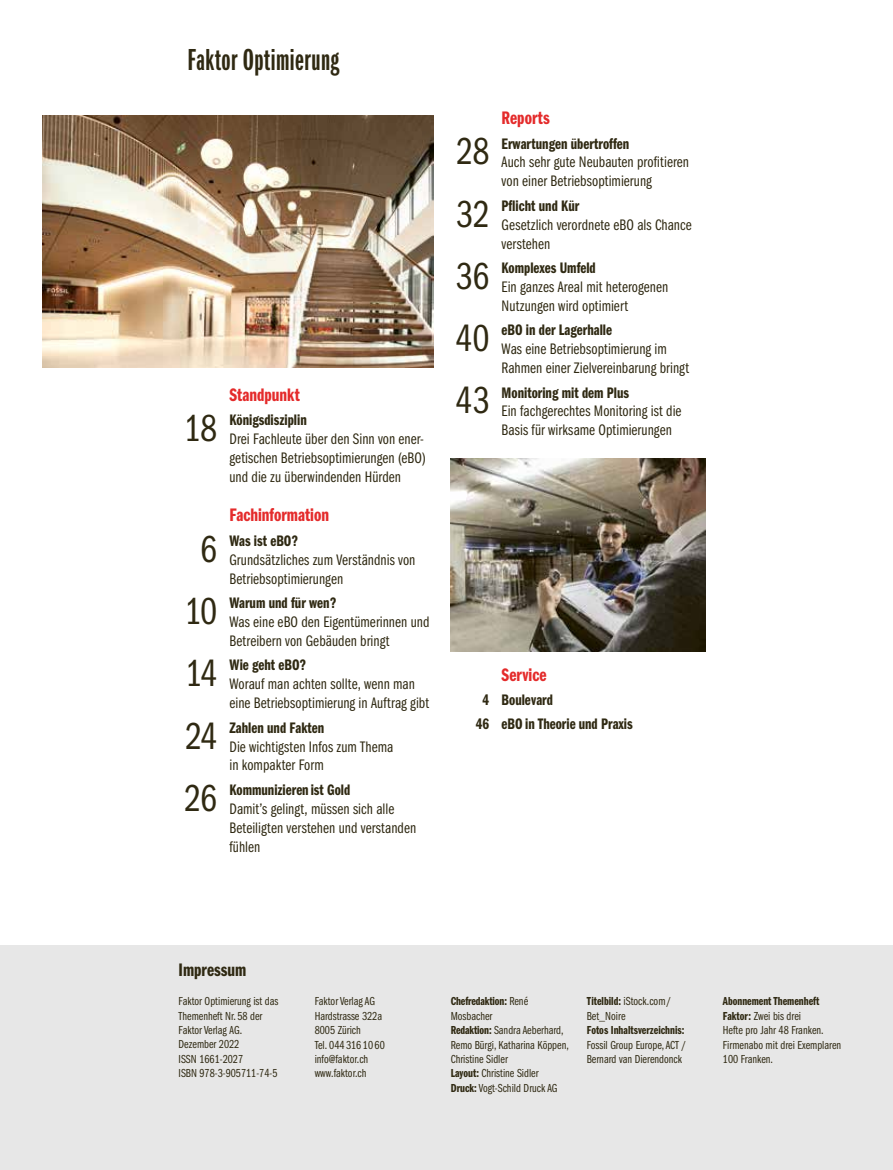
<style>
.page{position:relative;width:893px;height:1170px;background:#fff}
.page>*{position:absolute;margin:0;border:0;box-sizing:border-box;transform-origin:0 0}
.t1{font:38.85px "Franklin Gothic LT Pro Bk Cm";letter-spacing:-.005em;color:#2f2912}
.t2{font:31.5px "Franklin Gothic LT Pro Dm X Cm";letter-spacing:.015em;color:#2f2912}
.t3{font:18.75px "Franklin Gothic LT Pro Dm Cm";color:#e42b2b}
.t4{font:18.75px "Franklin Gothic LT Pro Dm Cm";color:#2f2912}
.t5{font:15.75px/18.9px "Franklin Gothic LT Pro Bk Cm";letter-spacing:.005em;color:#2f2912}
.t6{font:15.75px/23.2px "Franklin Gothic LT Pro Dm Cm";color:#2f2912;text-align:center}
.t7{font:12px/14.4px "Franklin Gothic LT Pro Bk Cm";color:#2f2912}
.t8{font:12px "Franklin Gothic LT Pro Dm Cm";color:#2f2912}
.s1{font-family:"Franklin Gothic LT Pro Bk Cm"}
.s2{font-family:"Franklin Gothic LT Pro Dm Cm"}
</style>
<div class="page">
<div style="left:0;top:945px;width:893px;height:224px;background:#e7e7e7"></div>
<img style="left:43px;top:116px;width:391px;height:251px">
<img style="left:451px;top:459px;width:255px;height:192px">
<h2 class="t2" style="left:187px;top:43px;width:153px">FaktorOptimierung</h2>
<p class="t3" style="left:229px;top:384px;width:72px">Standpunkt</p>
<h1 class="t1" style="left:185px;top:407px;width:34px">18</h1>
<p class="t6" style="left:229px;top:409px;width:79px">Königsdisziplin</p>
<p class="t5" style="left:229px;top:430px;width:198px;text-align:justify">Drei Fachleute über den Sinn von ener&shy;getischen Betriebsoptimierungen (eBO) und die zu überwindenden Hürden</p>
<p class="t3" style="left:229px;top:505px;width:101px">Fachinformation</p>
<h1 class="t1" style="left:201px;top:527px;width:18px">6</h1>
<p class="t6" style="left:229px;top:529px;width:70px">Was ist eBO?</p>
<p class="t5" style="left:229px;top:550px;width:187px">Grundsätzliches zum Verständnis von<br>Betriebsoptimierungen</p>
<h1 class="t1" style="left:185px;top:590px;width:33px">10</h1>
<p class="t6" style="left:229px;top:591px;width:108px">Warum und für wen?</p>
<p class="t5" style="left:229px;top:612px;width:202px">Was eine eBO den Eigentümerinnen und<br>Betreibern von Gebäuden bringt</p>
<h1 class="t1" style="left:186px;top:652px;width:33px">14</h1>
<p class="t6" style="left:229px;top:653px;width:78px">Wie geht eBO?</p>
<p class="t5" style="left:229px;top:674px;width:201px">Worauf man achten sollte, wenn man eine Betriebsoptimierung in Auftrag gibt</p>
<h1 class="t1" style="left:185px;top:714px;width:33px">24</h1>
<p class="t6" style="left:229px;top:716px;width:96px">Zahlen und Fakten</p>
<p class="t5" style="left:229px;top:737px;width:165px">Die wichtigsten Infos zum Thema in kompakter Form</p>
<h1 class="t1" style="left:184px;top:776px;width:34px">26</h1>
<p class="t6" style="left:229px;top:778px;width:122px">Kommunizieren ist Gold</p>
<p class="t5" style="left:229px;top:799px;width:188px">Damit’s gelingt, müssen sich alle<br>Beteiligten verstehen und verstanden fühlen</p>
<p class="t3" style="left:502px;top:108px;width:50px">Reports</p>
<h1 class="t1" style="left:456px;top:130px;width:35px">28</h1>
<p class="t6" style="left:502px;top:132px;width:129px">Erwartungen übertroffen</p>
<p class="t5" style="left:502px;top:153px;width:189px">Auch sehr gute Neubauten profitieren von einer Betriebsoptimierung</p>
<h1 class="t1" style="left:456px;top:192px;width:35px">32</h1>
<p class="t6" style="left:502px;top:194px;width:79px">Pflicht und Kür</p>
<p class="t5" style="left:502px;top:215px;width:192px">Gesetzlich verordnete eBO als Chance verstehen</p>
<h1 class="t1" style="left:456px;top:255px;width:35px">36</h1>
<p class="t6" style="left:502px;top:256px;width:96px">Komplexes Umfeld</p>
<p class="t5" style="left:502px;top:277px;width:168px">Ein ganzes Areal mit heterogenen<br>Nutzungen wird optimiert</p>
<h1 class="t1" style="left:456px;top:317px;width:35px">40</h1>
<p class="t6" style="left:502px;top:319px;width:112px">eBO in der Lagerhalle</p>
<p class="t5" style="left:502px;top:340px;width:189px">Was eine Betriebsoptimierung im<br>Rahmen einer Zielvereinbarung bringt</p>
<h1 class="t1" style="left:456px;top:379px;width:35px">43</h1>
<p class="t6" style="left:502px;top:381px;width:129px">Monitoring mit dem Plus</p>
<p class="t5" style="left:502px;top:402px;width:181px">Ein fachgerechtes Monitoring ist die<br>Basis für wirksame Optimierungen</p>
<p class="t3" style="left:502px;top:664px;width:46px">Service</p>
<p class="t6" style="left:476px;top:688px;width:15px">4<br>46</p>
<p class="t6" style="left:502px;top:688px;width:133px;text-align:left">Boulevard<br>eBO in Theorie und Praxis</p>
<p class="t4" style="left:179px;top:959px;width:69px">Impressum</p>
<p class="t7" style="left:179px;top:994px;width:101px">Faktor Optimierung ist das<br>Themenheft Nr. 58 der<br>Faktor Verlag AG.<br>Dezember 2022<br>ISSN 1661-2027<br>ISBN 978-3-905711-74-5</p>
<p class="t7" style="left:315px;top:994px;width:72px">Faktor Verlag AG<br>Hardstrasse 322a<br>8005 Zürich<br>Tel. 044 316 10 60 info@faktor.ch www.faktor.ch</p>
<p class="t8" style="left:451px;top:994px;width:79px">Chefredaktion: <span class="s1">René</span></p>
<p class="t7" style="left:451px;top:1008px;width:120px">Mosbacher<br><span class="s2">Redaktion:</span> Sandra Aeberhard,<br>Remo Bürgi, Katharina Köppen,<br>Christine Sidler<br><span class="s2">Layout:</span> Christine Sidler<br><span class="s2">Druck:</span> Vogt-Schild Druck AG</p>
<p class="t7" style="left:587px;top:994px;width:86px"><span class="s2">Titelbild:</span> iStock.com/<br>Bet_Noire</p>
<p class="t8" style="left:587px;top:1023px;width:99px">Fotos Inhaltsverzeichnis:</p>
<p class="t7" style="left:587px;top:1037px;width:101px">Fossil Group Europe, ACT /<br>Bernard van Dierendonck</p>
<p class="t8" style="left:723px;top:994px;width:98px">Abonnement Themenheft</p>
<p class="t7" style="left:723px;top:1008px;width:120px"><span class="s2">Faktor:</span> Zwei bis drei<br>Hefte pro Jahr 48 Franken.<br>Firmenabo mit drei Exemplaren<br>100 Franken.</p>
</div>
